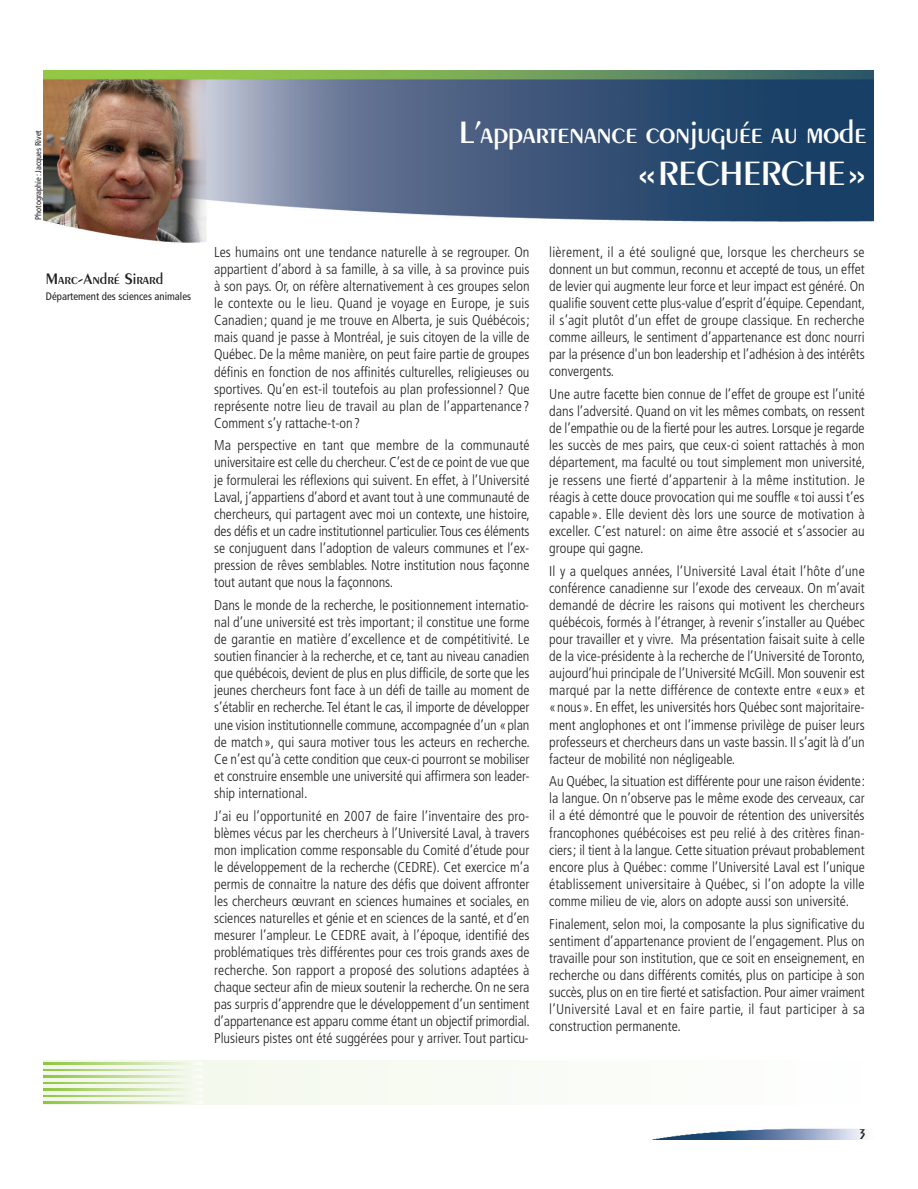
<style>
.page{position:relative;width:918px;height:1189px;background:#fff}
.page>*{position:absolute;margin:0;border:0;box-sizing:border-box;transform-origin:0 0}
.t1{font:600 36px "Peignot";color:#fff}
.t2{font:600 33px "Peignot";letter-spacing:-.01em;color:#fff}
.t3{font:600 16.2px "Peignot";color:#231f20}
.t4{font:600 15px "Peignot";color:#231f20}
.t5{font:300 condensed 14.25px/17.1px "Frutiger";color:#231f20;text-align:justify}
.t6{font:condensed 10.8px "Frutiger";color:#231f20}
.t7{font:condensed 8.4px "Frutiger";color:#231f20}
</style>
<div class="page">
<img style="left:655px;top:1128px;width:212px;height:11px">
<img style="left:44px;top:70px;width:829px;height:173px">
<div style="left:44px;top:1060px;width:829px;height:43px;background:#f8fbf4"></div>
<svg style="left:44px;top:1062px;width:146px;height:1px"></svg>
<svg style="left:44px;top:1068px;width:146px;height:2px"></svg>
<svg style="left:44px;top:1075px;width:146px;height:1px"></svg>
<svg style="left:44px;top:1081px;width:146px;height:2px"></svg>
<svg style="left:44px;top:1088px;width:146px;height:1px"></svg>
<svg style="left:44px;top:1094px;width:146px;height:2px"></svg>
<svg style="left:44px;top:1101px;width:146px;height:1px"></svg>
<p class="t7" style="left:35px;top:220px;width:91px;rotate:-90deg">Photographie: Jacques Rivet</p>
<p class="t3" style="left:46px;top:272px;width:119px">Marc-André Sirard</p>
<p class="t6" style="left:46px;top:292px;width:147px">Département des sciences animales</p>
<h2 class="t2" style="left:459px;top:120px;width:409px">L’appartenance conjuguée au mode</h2>
<h1 class="t1" style="left:638px;top:159px;width:230px">«RECHERCHE»</h1>
<p class="t5" style="left:214px;top:244px;width:317px">Les humains ont une tendance naturelle à se regrouper. On appartient d’abord à sa famille, à sa ville, à sa province puis à son pays. Or, on réfère alternativement à ces groupes selon le contexte ou le lieu. Quand je voyage en Europe, je suis Canadien; quand je me trouve en Alberta, je suis Québécois; mais quand je passe à Montréal, je suis citoyen de la ville de Québec. De la même manière, on peut faire partie de groupes définis en fonction de nos affinités culturelles, religieuses ou sportives. Qu’en est-il toutefois au plan professionnel? Que représente notre lieu de travail au plan de l’appartenance?<br>Comment s’y rattache-t-on?</p>
<p class="t5" style="left:214px;top:438px;width:317px">Ma perspective en tant que membre de la communauté universitaire est celle du chercheur. C’est de ce point de vue que je formulerai les réflexions qui suivent. En effet, à l’Université Laval, j’appartiens d’abord et avant tout à une communauté de chercheurs, qui partagent avec moi un contexte, une histoire, des défis et un cadre institutionnel particulier. Tous ces éléments se conjuguent dans l’adoption de valeurs communes et l’ex&shy;pression de rêves semblables. Notre institution nous façonne tout autant que nous la façonnons.</p>
<p class="t5" style="left:214px;top:597px;width:317px">Dans le monde de la recherche, le positionnement internatio&shy;nal d’une université est très important; il constitue une forme de garantie en matière d’excellence et de compétitivité. Le soutien financier à la recherche, et ce, tant au niveau canadien que québécois, devient de plus en plus difficile, de sorte que les jeunes chercheurs font face à un défi de taille au moment de s’établir en recherche. Tel étant le cas, il importe de développer une vision institutionnelle commune, accompagnée d’un «plan de match», qui saura motiver tous les acteurs en recherche.<br>Ce n’est qu’à cette condition que ceux-ci pourront se mobiliser et construire ensemble une université qui affirmera son leader&shy;ship international.</p>
<p class="t5" style="left:214px;top:808px;width:317px">J’ai eu l’opportunité en 2007 de faire l’inventaire des pro&shy;blèmes vécus par les chercheurs à l’Université Laval, à travers mon implication comme responsable du Comité d’étude pour le développement de la recherche (CEDRE). Cet exercice m’a permis de connaitre la nature des défis que doivent affronter les chercheurs œuvrant en sciences humaines et sociales, en sciences naturelles et génie et en sciences de la santé, et d’en mesurer l’ampleur. Le CEDRE avait, à l’époque, identifié des problématiques très différentes pour ces trois grands axes de recherche. Son rapport a proposé des solutions adaptées à chaque secteur afin de mieux soutenir la recherche. On ne sera pas surpris d’apprendre que le développement d’un sentiment d’appartenance est apparu comme étant un objectif primordial.<br>Plusieurs pistes ont été suggérées pour y arriver. Tout particu-</p>
<p class="t5" style="left:549px;top:244px;width:317px">lièrement, il a été souligné que, lorsque les chercheurs se donnent un but commun, reconnu et accepté de tous, un effet de levier qui augmente leur force et leur impact est généré. On qualifie souvent cette plus-value d’esprit d’équipe. Cependant, il s’agit plutôt d’un effet de groupe classique. En recherche comme ailleurs, le sentiment d’appartenance est donc nourri par la présence d'un bon leadership et l’adhésion à des intérêts convergents.</p>
<p class="t5" style="left:549px;top:386px;width:317px">Une autre facette bien connue de l’effet de groupe est l’unité dans l’adversité. Quand on vit les mêmes combats, on ressent de l’empathie ou de la fierté pour les autres. Lorsque je regarde les succès de mes pairs, que ceux-ci soient rattachés à mon département, ma faculté ou tout simplement mon université, je ressens une fierté d’appartenir à la même institution. Je réagis à cette douce provocation qui me souffle «toi aussi t’es capable». Elle devient dès lors une source de motivation à exceller. C’est naturel: on aime être associé et s’associer au groupe qui gagne.</p>
<p class="t5" style="left:549px;top:563px;width:317px">Il y a quelques années, l’Université Laval était l’hôte d’une conférence canadienne sur l’exode des cerveaux. On m’avait demandé de décrire les raisons qui motivent les chercheurs québécois, formés à l’étranger, à revenir s’installer au Québec pour travailler et y vivre. Ma présentation faisait suite à celle de la vice-présidente à la recherche de l’Université de Toronto, aujourd’hui principale de l’Université McGill. Mon souvenir est marqué par la nette différence de contexte entre «eux» et «nous». En effet, les universités hors Québec sont majoritaire&shy;ment anglophones et ont l’immense privilège de puiser leurs professeurs et chercheurs dans un vaste bassin. Il s’agit là d’un facteur de mobilité non négligeable.</p>
<p class="t5" style="left:549px;top:773px;width:317px">Au Québec, la situation est différente pour une raison évidente: la langue. On n’observe pas le même exode des cerveaux, car il a été démontré que le pouvoir de rétention des universités francophones québécoises est peu relié à des critères finan&shy;ciers; il tient à la langue. Cette situation prévaut probablement encore plus à Québec: comme l’Université Laval est l’unique établissement universitaire à Québec, si l’on adopte la ville comme milieu de vie, alors on adopte aussi son université.</p>
<p class="t5" style="left:549px;top:916px;width:317px">Finalement, selon moi, la composante la plus significative du sentiment d’appartenance provient de l’engagement. Plus on travaille pour son institution, que ce soit en enseignement, en recherche ou dans différents comités, plus on participe à son succès, plus on en tire fierté et satisfaction. Pour aimer vraiment l’Université Laval et en faire partie, il faut participer à sa construction permanente.</p>
<p class="t4" style="left:858px;top:1127px;width:10px">3</p>
</div>
